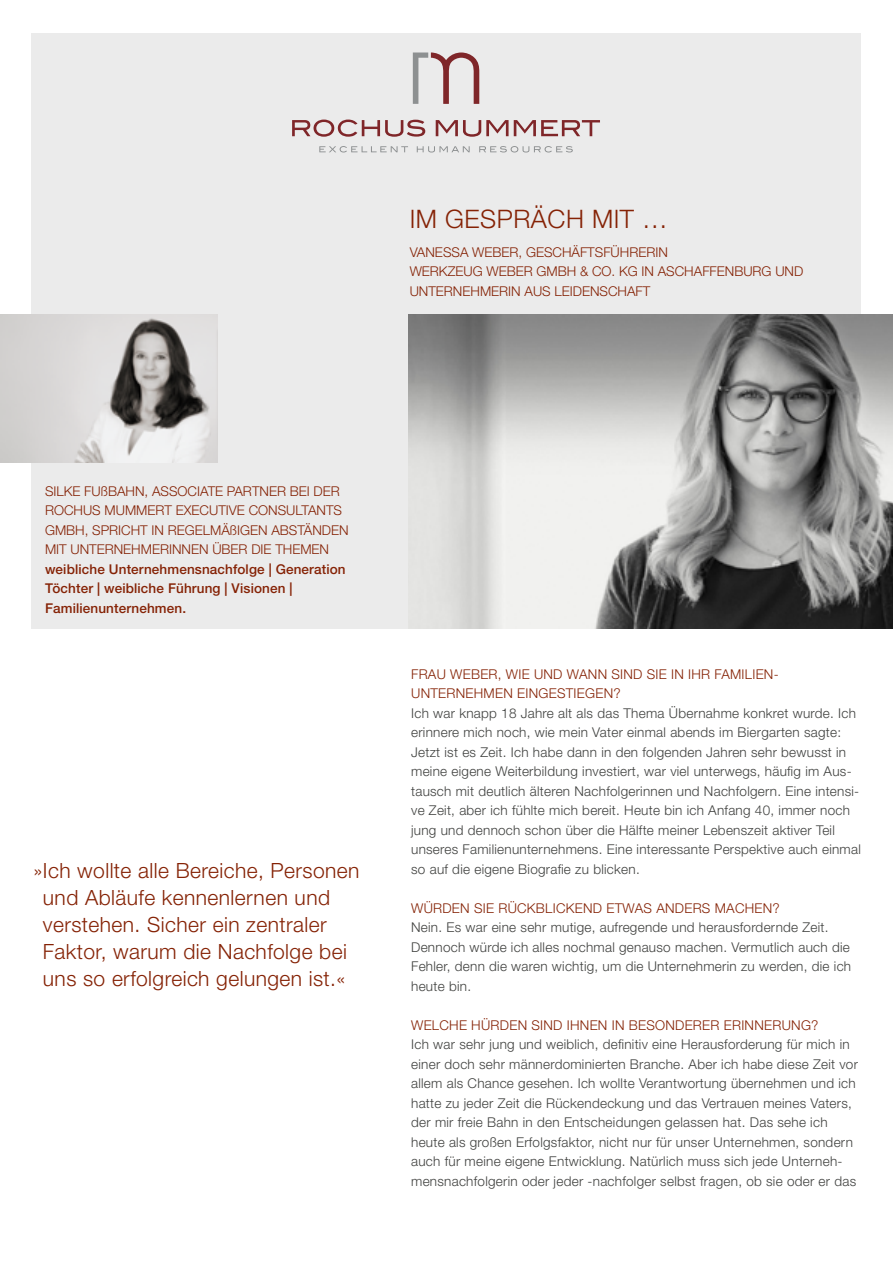
<style>
.page{position:relative;width:893px;height:1263px;background:#fff}
.page>*{position:absolute;margin:0;border:0;box-sizing:border-box;transform-origin:0 0}
.t1{font:300 25.5px "Helvetica Neue LT Std";letter-spacing:.02em;color:#852205}
.t2{font:300 21px/27px "Helvetica Neue LT Std";letter-spacing:.02em;color:#852205}
.t3{font:300 13.5px/19.5px "Helvetica Neue LT Std";letter-spacing:.02em;color:#40413f}
.t4{font:300 13.5px/19.5px "Helvetica Neue LT Std";color:#852205}
.t5{font:300 13.5px/19.5px "Helvetica Neue LT Std";letter-spacing:.02em;color:#852205}
.t6{font:500 13.5px/19.5px "Helvetica Neue LT Std";letter-spacing:.01em;color:#852205}
</style>
<div class="page">
<div style="left:32px;top:33px;width:829px;height:595px;background:#ebebeb"></div>
<img style="left:409px;top:315px;width:484px;height:313px">
<div style="left:0;top:306px;width:231px;height:157px;background:#000;opacity:.16"></div>
<svg style="left:413px;top:53px;width:66px;height:51px"></svg>
<svg style="left:319px;top:146px;width:89px;height:6px"></svg>
<svg style="left:417px;top:146px;width:53px;height:6px"></svg>
<svg style="left:479px;top:146px;width:94px;height:6px"></svg>
<svg style="left:292px;top:120px;width:133px;height:17px"></svg>
<svg style="left:436px;top:120px;width:164px;height:17px"></svg>
<h1 class="t1" style="left:410px;top:204px;width:260px">IM GESPRÄCH MIT …</h1>
<p class="t4" style="left:410px;top:242px;width:395px">VANESSA WEBER, GESCHÄFTSFÜHRERIN<br>WERKZEUG WEBER GMBH &amp; CO. KG IN ASCHAFFENBURG UND<br>UNTERNEHMERIN AUS LEIDENSCHAFT</p>
<p class="t4" style="left:45px;top:481px;width:305px">SILKE FUSBAHN, ASSOCIATE PARTNER BEI DER ROCHUS MUMMERT EXECUTIVE CONSULTANTS GMBH, SPRICHT IN REGELMÄSIGEN ABSTÄNDEN MIT UNTERNEHMERINNEN ÜBER DIE THEMEN</p>
<p class="t6" style="left:45px;top:559px;width:302px">weibliche Unternehmensnachfolge | Generation<br>Töchter | weibliche Führung | Visionen |<br>Familienunternehmen.</p>
<h2 class="t2" style="left:43px;top:856px;width:318px;text-indent:-9px">»Ich wollte alle Bereiche, Personen und Abläufe kennenlernen und verstehen. Sicher ein zentraler Faktor, warum die Nachfolge bei uns so erfolgreich gelungen ist.«</h2>
<p class="t5" style="left:411px;top:664px;width:369px">FRAU WEBER, WIE UND WANN SIND SIE IN IHR FAMILIEN-<br>UNTERNEHMEN EINGESTIEGEN?</p>
<p class="t3" style="left:411px;top:703px;width:451px">Ich war knapp 18 Jahre alt als das Thema Übernahme konkret wurde. Ich erinnere mich noch, wie mein Vater einmal abends im Biergarten sagte:<br>Jetzt ist es Zeit. Ich habe dann in den folgenden Jahren sehr bewusst in meine eigene Weiterbildung investiert, war viel unterwegs, häufig im Aus&shy;tausch mit deutlich älteren Nachfolgerinnen und Nachfolgern. Eine intensi&shy;ve Zeit, aber ich fühlte mich bereit. Heute bin ich Anfang 40, immer noch jung und dennoch schon über die Hälfte meiner Lebenszeit aktiver Teil unseres Familienunternehmens. Eine interessante Perspektive auch einmal so auf die eigene Biografie zu blicken.</p>
<p class="t5" style="left:411px;top:898px;width:370px">WÜRDEN SIE RÜCKBLICKEND ETWAS ANDERS MACHEN?</p>
<p class="t3" style="left:411px;top:917px;width:442px">Nein. Es war eine sehr mutige, aufregende und herausfordernde Zeit.<br>Dennoch würde ich alles nochmal genauso machen. Vermutlich auch die Fehler, denn die waren wichtig, um die Unternehmerin zu werden, die ich heute bin.</p>
<p class="t5" style="left:411px;top:1015px;width:409px">WELCHE HÜRDEN SIND IHNEN IN BESONDERER ERINNERUNG?</p>
<p class="t3" style="left:411px;top:1034px;width:448px">Ich war sehr jung und weiblich, definitiv eine Herausforderung für mich in einer doch sehr männerdominierten Branche. Aber ich habe diese Zeit vor allem als Chance gesehen. Ich wollte Verantwortung übernehmen und ich hatte zu jeder Zeit die Rückendeckung und das Vertrauen meines Vaters, der mir freie Bahn in den Entscheidungen gelassen hat. Das sehe ich heute als großen Erfolgsfaktor, nicht nur für unser Unternehmen, sondern auch für meine eigene Entwicklung. Natürlich muss sich jede Unterneh&shy;mensnachfolgerin oder jeder -nachfolger selbst fragen, ob sie oder er das</p>
</div>
